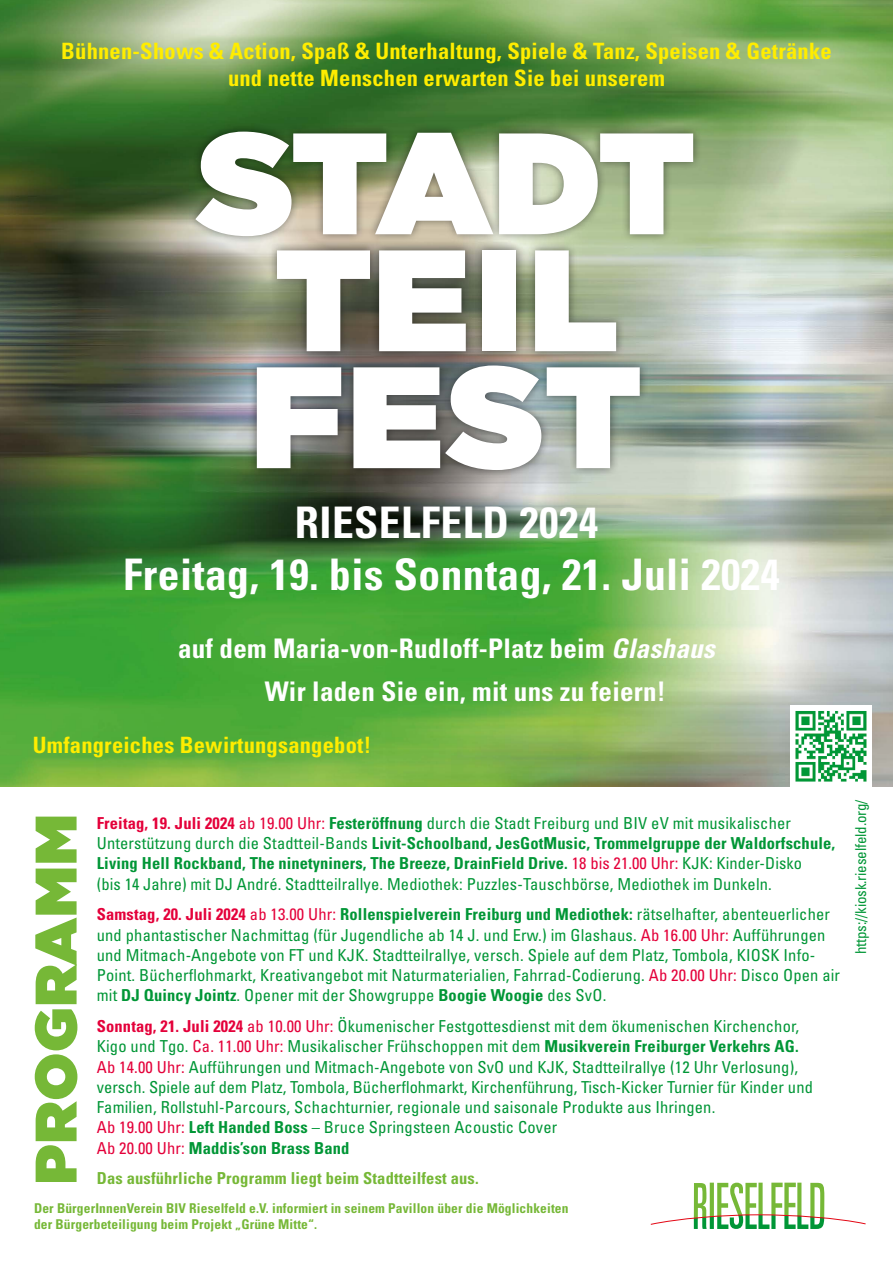
<style>
.page{position:relative;width:893px;height:1263px;background:#fff}
.page>*{position:absolute;margin:0;border:0;box-sizing:border-box;transform-origin:0 0}
.t1{font:900 144px/117px "i Ciel Gotham";letter-spacing:.01em;color:#fff;text-align:center}
.t2{font:900 58.5px "i Ciel Gotham";letter-spacing:.02em;color:#76b837}
.t3{font:700 condensed 43.5px/52.2px "Univers LT Std";letter-spacing:.01em;color:#fff;text-align:center}
.t4{font:700 condensed 27px/42.9px "Univers LT Std";letter-spacing:.01em;color:#fff}
.t5{font:700 condensed 22.5px/27px "Univers LT Std";letter-spacing:.01em;color:#ffed00;text-align:center}
.t6{font:condensed 16.5px/20.2px "Univers LT Std";letter-spacing:.01em;color:#009636}
.t7{font:700 condensed 16.5px "Univers LT Std";letter-spacing:.01em;color:#76b837}
.t8{font:condensed 15px "Univers LT Std";letter-spacing:-.01em;color:#009636}
.t9{font:700 condensed 13.5px/16.2px "Univers LT Std";letter-spacing:.01em;color:#76b837}
.s1{font-style:italic}
.s2{font-weight:700;color:#e4003a}
.s3{color:#e4003a}
.s4{font-weight:700}
</style>
<div class="page">
<img style="left:0;top:0;width:893px;height:787px">
<svg style="left:651px;top:1182px;width:215px;height:47px"></svg>
<div style="left:187px;top:123px;width:515px;height:356px;background:#000;opacity:.5"></div>
<img style="left:791px;top:706px;width:81px;height:81px">
<h3 class="t5" style="left:61px;top:37px;width:772px">Bühnen-Shows &amp; Action, Spaß &amp; Unterhaltung, Spiele &amp; Tanz, Speisen &amp; Getränke und nette Menschen erwarten Sie bei unserem</h3>
<h1 class="t1" style="left:198px;top:117px;width:499px">STADT<br>TEIL<br>FEST</h1>
<h3 class="t3" style="left:123px;top:496px;width:658px">RIESELFELD 2024<br>Freitag, 19. bis Sonntag, 21. Juli 2024</h3>
<h3 class="t4" style="left:265px;top:627px;width:452px;text-indent:-87px">auf dem Maria-von-Rudloff-Platz beim <span class="s1">Glashaus<br></span>Wir laden Sie ein, mit uns zu feiern!</h3>
<h3 class="t5" style="left:33px;top:732px;width:340px">Umfangreiches Bewirtungsangebot!</h3>
<h2 class="t2" style="left:9px;top:1184px;width:372px;rotate:-90deg">PROGRAMM</h2>
<p class="t6" style="left:97px;top:812px;width:740px"><span class="s2">Freitag, 19. Juli 2024</span> <span class="s3">ab 19.00 Uhr:</span> <span class="s4">Festeröffnung</span> durch die Stadt Freiburg und BIV eV mit musikalischer Unterstützung durch die Stadtteil-Bands <span class="s4">Livit-Schoolband, JesGotMusic, Trommelgruppe der Waldorfschule, Living Hell Rockband, The ninetyniners, The Breeze, DrainField Drive.</span> <span class="s3">18 bis 21.00 Uhr:</span> KJK: Kinder-Disko<br>(bis 14 Jahre) mit DJ André. Stadtteilrallye. Mediothek: Puzzles-Tauschbörse, Mediothek im Dunkeln.</p>
<p class="t6" style="left:97px;top:904px;width:745px"><span class="s2">Samstag, 20. Juli 2024</span> <span class="s3">ab 13.00 Uhr:</span> <span class="s4">Rollenspielverein Freiburg und Mediothek:</span> rätselhafter, abenteuerlicher und phantastischer Nachmittag (für Jugendliche ab 14 J. und Erw.) im Glashaus. <span class="s3">Ab 16.00 Uhr:</span> Aufführungen und Mitmach-Angebote von FT und KJK. Stadtteilrallye, versch. Spiele auf dem Platz, Tombola, KIOSK Info-Point. Bücherflohmarkt, Kreativangebot mit Naturmaterialien, Fahrrad-Codierung. <span class="s3">Ab 20.00 Uhr:</span> Disco Open air mit <span class="s4">DJ Quincy Jointz</span>. Opener mit der Showgruppe <span class="s4">Boogie Woogie</span> des SvO.</p>
<p class="t6" style="left:97px;top:1016px;width:718px"><span class="s2">Sonntag, 21. Juli 2024</span> <span class="s3">ab 10.00 Uhr:</span> Ökumenischer Festgottesdienst mit dem ökumenischen Kirchenchor, Kigo und Tgo. <span class="s3">Ca. 11.00 Uhr:</span> Musikalischer Frühschoppen mit dem <span class="s4">Musikverein Freiburger Verkehrs AG.<br></span><span class="s3">Ab 14.00 Uhr:</span> Aufführungen und Mitmach-Angebote von SvO und KJK, Stadtteilrallye (12 Uhr Verlosung), versch. Spiele auf dem Platz, Tombola, Bücherflohmarkt, Kirchenführung, Tisch-Kicker Turnier für Kinder und Familien, Rollstuhl-Parcours, Schachturnier, regionale und saisonale Produkte aus Ihringen.<br><span class="s3">Ab 19.00 Uhr:</span> <span class="s4">Left Handed Boss</span> – Bruce Springsteen Acoustic Cover<br><span class="s3">Ab 20.00 Uhr:</span> <span class="s4">Maddis’son Brass Band</span></p>
<p class="t7" style="left:97px;top:1168px;width:383px">Das ausführliche Programm liegt beim Stadtteilfest aus.</p>
<p class="t9" style="left:34px;top:1200px;width:536px">Der BürgerInnenVerein BIV Rieselfeld e.V. informiert in seinem Pavillon über die Möglichkeiten der Bürgerbeteiligung beim Projekt „Grüne Mitte“.</p>
<p class="t8" style="left:851px;top:954px;width:157px;rotate:-90deg">https://kiosk.rieselfeld.org/</p>
</div>
